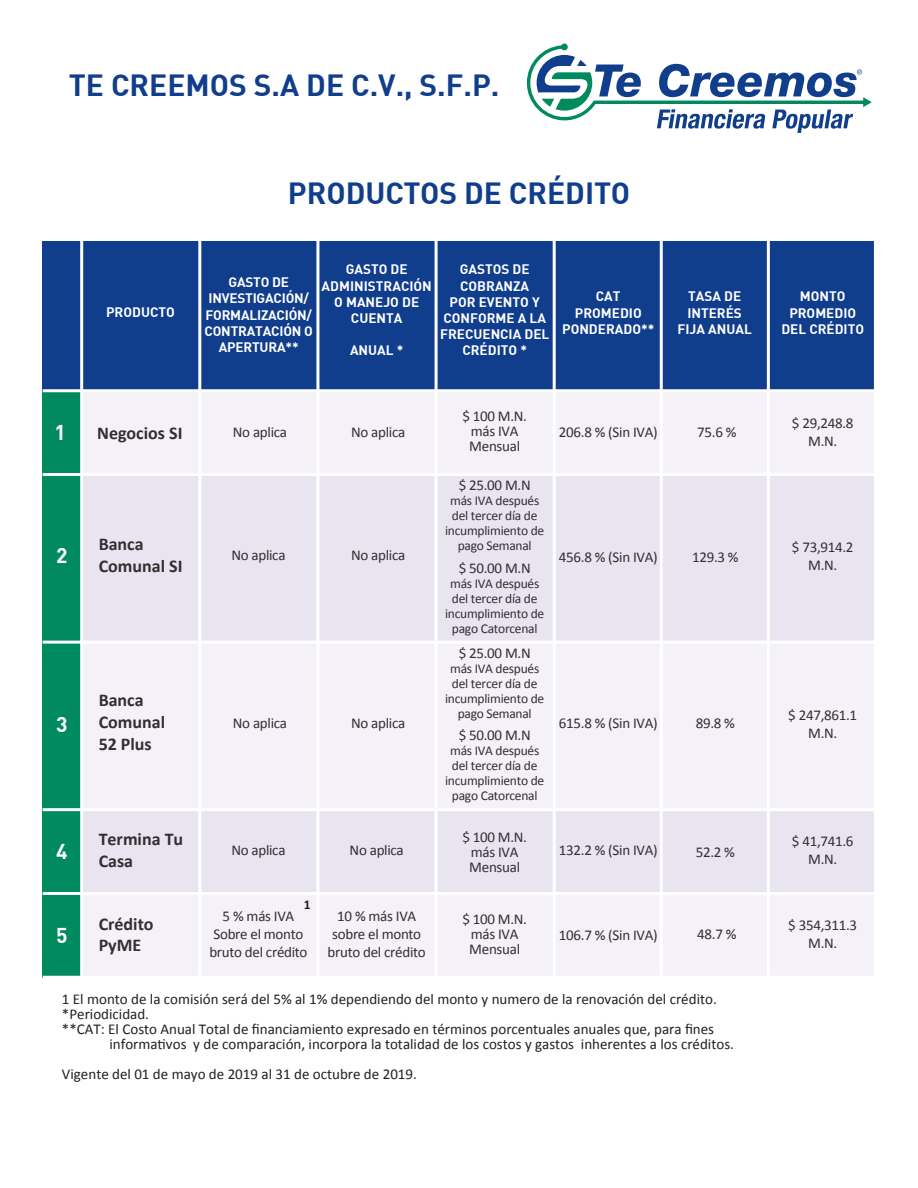
<style>
.page{position:relative;width:918px;height:1188px;background:#fff}
.page>*{position:absolute;margin:0;border:0;box-sizing:border-box;transform-origin:0 0}
.t1{font:700 30px "DIN";color:#103d8c}
.t2{font:700 21px "DIN";color:#fff}
.t3{font:700 18px/21.6px "Calibri";color:#312f30}
.t4{font:15px/18px "Calibri";letter-spacing:-.02em;color:#312f30;text-align:center}
.t5{font:15px "Calibri";color:#231f20}
.t6{font:700 13.5px/16.2px "DIN";color:#fff;text-align:center}
.t7{font:13.5px/15px "Calibri";letter-spacing:-.02em;color:#312f30;text-align:center}
.t8{font:700 13.5px "Calibri";color:#231f20}
</style>
<div class="page">
<svg style="left:527px;top:43px;width:345px;height:90px"></svg>
<div style="left:42px;top:242px;width:834px;height:149px;background:#103d8c"></div>
<div style="left:42px;top:391px;width:834px;height:586px;background:#f5f1f8"></div>
<div style="left:42px;top:475px;width:832px;height:165px;background:#e8e5f1"></div>
<div style="left:42px;top:811px;width:832px;height:82px;background:#e8e5f1"></div>
<div style="left:42px;top:391px;width:40px;height:586px;background:#008a5e"></div>
<hr style="left:43px;top:389px;width:833px;height:3px;background:#fff">
<hr style="left:43px;top:473px;width:833px;height:3px;background:#fff">
<hr style="left:43px;top:641px;width:833px;height:3px;background:#fff">
<hr style="left:43px;top:808px;width:833px;height:3px;background:#fff">
<hr style="left:43px;top:892px;width:833px;height:3px;background:#fff">
<hr style="left:43px;top:976px;width:833px;height:3px;background:#fff">
<hr style="left:80px;top:191px;width:3px;height:786px;background:#fff">
<hr style="left:198px;top:191px;width:3px;height:786px;background:#fff">
<hr style="left:316px;top:191px;width:3px;height:786px;background:#fff">
<hr style="left:435px;top:191px;width:3px;height:786px;background:#fff">
<hr style="left:553px;top:191px;width:3px;height:786px;background:#fff">
<hr style="left:874px;top:185px;width:3px;height:800px;background:#fff">
<hr style="left:767px;top:185px;width:3px;height:800px;background:#fff">
<hr style="left:660px;top:185px;width:3px;height:800px;background:#fff">
<h1 class="t1" style="left:69px;top:66px;width:432px">TE CREEMOS S.A DE C.V., S.F.P.</h1>
<h1 class="t1" style="left:288px;top:174px;width:344px">PRODUCTOS DE CRÉDITO</h1>
<p class="t6" style="left:106px;top:303px;width:70px">PRODUCTO</p>
<p class="t6" style="left:205px;top:274px;width:110px">GASTO DE<br>INVESTIGACIÓN/<br>FORMALIZACIÓN/<br>CONTRATACIÓN O<br>APERTURA**</p>
<p class="t6" style="left:322px;top:261px;width:112px">GASTO DE<br>ADMINISTRACIÓN<br>O MANEJO DE<br>CUENTA</p>
<p class="t6" style="left:350px;top:342px;width:55px">ANUAL *</p>
<p class="t6" style="left:440px;top:261px;width:111px">GASTOS DE<br>COBRANZA<br>POR EVENTO Y<br>CONFORME A LA<br>FRECUENCIA DEL<br>CRÉDITO *</p>
<p class="t6" style="left:562px;top:288px;width:94px">CAT<br>PROMEDIO<br>PONDERADO**</p>
<p class="t6" style="left:678px;top:288px;width:76px">TASA DE<br>INTERÉS<br>FIJA ANUAL</p>
<p class="t6" style="left:781px;top:288px;width:84px">MONTO<br>PROMEDIO<br>DEL CRÉDITO</p>
<h2 class="t2" style="left:55px;top:419px;width:13px">1</h2>
<p class="t3" style="left:97px;top:422px;width:87px">Negocios SI</p>
<p class="t4" style="left:233px;top:423px;width:56px">No aplica</p>
<p class="t4" style="left:351px;top:423px;width:56px">No aplica</p>
<p class="t4" style="left:462px;top:409px;width:66px;line-height:15px">$ 100 M.N. más IVA<br>Mensual</p>
<p class="t4" style="left:559px;top:423px;width:100px">206.8 % (Sin IVA)</p>
<p class="t4" style="left:697px;top:424px;width:41px">75.6 %</p>
<p class="t4" style="left:792px;top:414px;width:63px">$ 29,248.8<br>M.N.</p>
<h2 class="t2" style="left:56px;top:542px;width:13px">2</h2>
<p class="t3" style="left:99px;top:533px;width:85px">Banca<br>Comunal SI</p>
<h2 class="t2" style="left:56px;top:711px;width:13px">3</h2>
<p class="t3" style="left:99px;top:690px;width:68px">Banca<br>Comunal<br>52 Plus</p>
<p class="t4" style="left:231px;top:546px;width:56px">No aplica</p>
<p class="t4" style="left:351px;top:546px;width:56px">No aplica</p>
<p class="t4" style="left:233px;top:714px;width:56px">No aplica</p>
<p class="t4" style="left:351px;top:714px;width:56px">No aplica</p>
<p class="t4" style="left:459px;top:476px;width:74px">$ 25.00 M.N</p>
<p class="t7" style="left:445px;top:493px;width:101px">más IVA después del tercer día de incumplimiento de pago Semanal</p>
<p class="t4" style="left:459px;top:559px;width:74px">$ 50.00 M.N</p>
<p class="t7" style="left:445px;top:576px;width:101px">más IVA después del tercer día de incumplimiento de pago Catorcenal</p>
<p class="t4" style="left:459px;top:644px;width:74px">$ 25.00 M.N</p>
<p class="t7" style="left:445px;top:661px;width:101px">más IVA después del tercer día de incumplimiento de pago Semanal</p>
<p class="t4" style="left:459px;top:726px;width:74px">$ 50.00 M.N</p>
<p class="t7" style="left:445px;top:743px;width:101px">más IVA después del tercer día de incumplimiento de pago Catorcenal</p>
<p class="t4" style="left:559px;top:548px;width:100px">456.8 % (Sin IVA)</p>
<p class="t4" style="left:559px;top:714px;width:100px">615.8 % (Sin IVA)</p>
<p class="t4" style="left:692px;top:548px;width:48px">129.3 %</p>
<p class="t4" style="left:696px;top:714px;width:41px">89.8 %</p>
<p class="t4" style="left:792px;top:538px;width:63px">$ 73,914.2<br>M.N.</p>
<p class="t4" style="left:788px;top:706px;width:70px">$ 247,861.1<br>M.N.</p>
<h2 class="t2" style="left:56px;top:837px;width:13px">4</h2>
<p class="t3" style="left:99px;top:828px;width:86px">Termina Tu<br>Casa</p>
<p class="t4" style="left:231px;top:841px;width:56px">No aplica</p>
<p class="t4" style="left:350px;top:841px;width:56px">No aplica</p>
<p class="t4" style="left:462px;top:829px;width:66px;line-height:15px">$ 100 M.N. más IVA<br>Mensual</p>
<p class="t4" style="left:559px;top:841px;width:100px">132.2 % (Sin IVA)</p>
<p class="t4" style="left:696px;top:843px;width:41px">52.2 %</p>
<p class="t4" style="left:792px;top:832px;width:63px">$ 41,741.6<br>M.N.</p>
<h2 class="t2" style="left:56px;top:922px;width:13px">5</h2>
<p class="t3" style="left:99px;top:913px;width:56px">Crédito<br>PyME</p>
<p class="t8" style="left:304px;top:896px;width:8px">1</p>
<p class="t4" style="left:209px;top:907px;width:100px">5 % más IVA<br>Sobre el monto bruto del crédito</p>
<p class="t4" style="left:328px;top:907px;width:100px">10 % más IVA sobre el monto bruto del crédito</p>
<p class="t4" style="left:462px;top:912px;width:66px;line-height:15px">$ 100 M.N. más IVA<br>Mensual</p>
<p class="t4" style="left:559px;top:926px;width:100px">106.7 % (Sin IVA)</p>
<p class="t4" style="left:697px;top:925px;width:41px">48.7 %</p>
<p class="t4" style="left:788px;top:916px;width:70px">$ 354,311.3<br>M.N.</p>
<p class="t5" style="left:62px;top:989px;width:656px">1 El monto de la comisión será del 5% al 1% dependiendo del monto y numero de la renovación del crédito.</p>
<p class="t5" style="left:62px;top:1004px;width:89px">*Periodicidad.</p>
<p class="t5" style="left:62px;top:1019px;width:654px">**CAT: El Costo Anual Total de financiamiento expresado en términos porcentuales anuales que, para fines</p>
<p class="t5" style="left:109px;top:1034px;width:626px">informativos y de comparación, incorpora la totalidad de los costos y gastos inherentes a los créditos.</p>
<p class="t5" style="left:62px;top:1064px;width:356px">Vigente del 01 de mayo de 2019 al 31 de octubre de 2019.</p>
</div>
